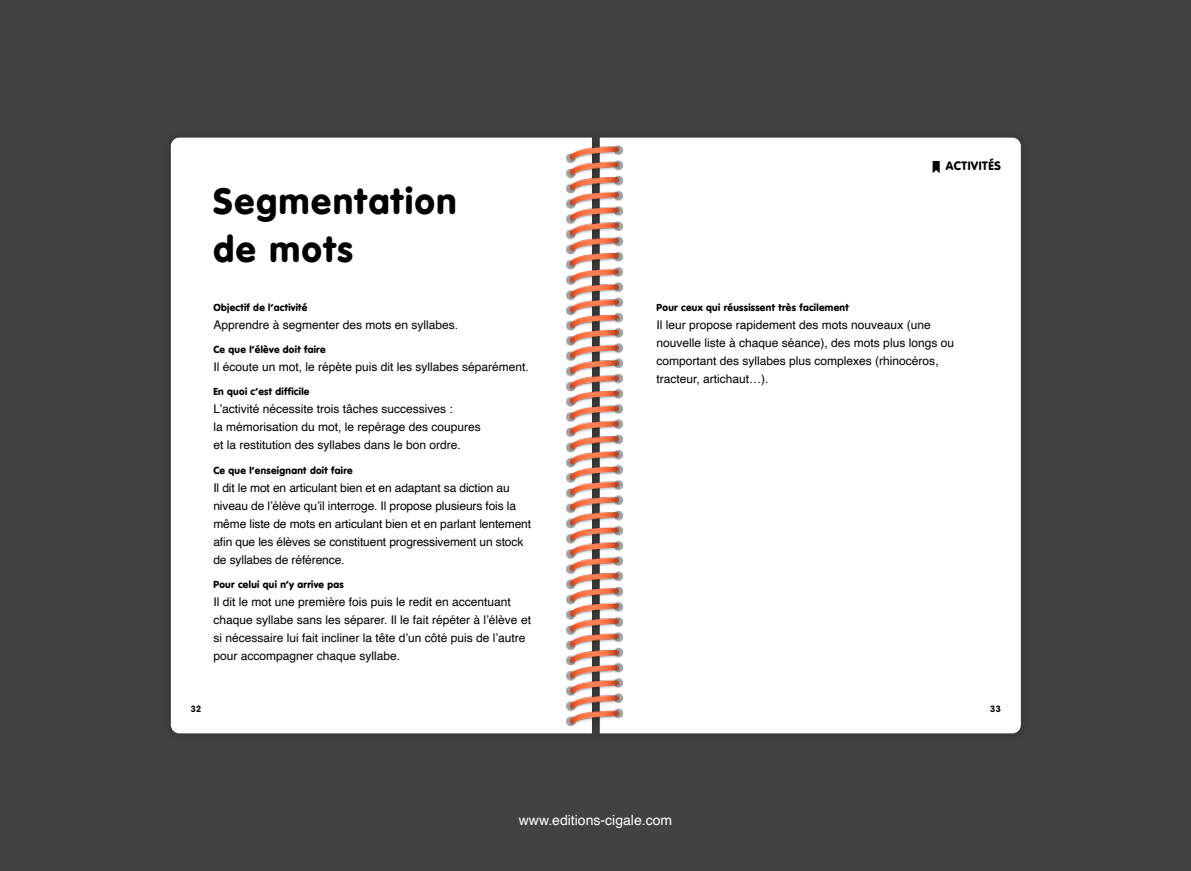
<style>
.page{position:relative;width:1191px;height:871px;background:#fff}
.page>*{position:absolute;margin:0;border:0;box-sizing:border-box;transform-origin:0 0}
.t1{font:900 36px/48px "VAG Rounded Std";letter-spacing:.05em;color:#000}
.t2{font:14px "Helvetica";color:#fff}
.t3{font:12px/18px "Helvetica";color:#000}
.t4{font:900 12px "VAG Rounded Std";letter-spacing:.05em;color:#000}
.t5{font:900 10px "VAG Rounded Std";letter-spacing:.03em;color:#000}
.t6{font:700 9px "VAG Rounded Std";color:#000}
</style>
<div class="page">
<div style="left:0;top:0;width:1191px;height:870px;background:#424242"></div>
<div style="left:587px;top:125px;width:446px;height:620px;background:#000;opacity:.3"></div>
<div style="left:757px;top:137px;width:263px;height:596px;background:#fff"></div>
<svg style="left:932px;top:161px;width:7px;height:12px"></svg>
<div style="left:158px;top:125px;width:446px;height:620px;background:#3f3f3f"></div>
<div style="left:171px;top:137px;width:295px;height:596px;background:#fff"></div>
<img style="left:466px;top:137px;width:291px;height:597px">
<h1 class="t1" style="left:213px;top:178px;width:245px">Segmentation de mots</h1>
<p class="t5" style="left:213px;top:301px;width:96px">Objectif de l’activité</p>
<p class="t3" style="left:213px;top:316px;width:246px">Apprendre à segmenter des mots en syllabes.</p>
<p class="t5" style="left:213px;top:343px;width:114px">Ce que l’élève doit faire</p>
<p class="t3" style="left:213px;top:358px;width:317px">Il écoute un mot, le répète puis dit les syllabes séparément.</p>
<p class="t5" style="left:213px;top:385px;width:98px">En quoi c’est difficile</p>
<p class="t3" style="left:213px;top:400px;width:269px">L’activité nécessite trois tâches successives :<br>la mémorisation du mot, le repérage des coupures et la restitution des syllabes dans le bon ordre.</p>
<p class="t5" style="left:213px;top:464px;width:141px">Ce que l’enseignant doit faire</p>
<p class="t3" style="left:213px;top:478px;width:319px">Il dit le mot en articulant bien et en adaptant sa diction au niveau de l’élève qu’il interroge. Il propose plusieurs fois la même liste de mots en articulant bien et en parlant lentement afin que les élèves se constituent progressivement un stock de syllabes de référence.</p>
<p class="t5" style="left:213px;top:578px;width:132px">Pour celui qui n’y arrive pas</p>
<p class="t3" style="left:213px;top:593px;width:319px">Il dit le mot une première fois puis le redit en accentuant chaque syllabe sans les séparer. Il le fait répéter à l’élève et si nécessaire lui fait incliner la tête d’un côté puis de l’autre pour accompagner chaque syllabe.</p>
<p class="t6" style="left:191px;top:703px;width:12px">32</p>
<p class="t4" style="left:945px;top:158px;width:57px">ACTIVITÉS</p>
<p class="t5" style="left:656px;top:301px;width:194px">Pour ceux qui réussissent très facilement</p>
<p class="t3" style="left:656px;top:316px;width:299px">Il leur propose rapidement des mots nouveaux (une nouvelle liste à chaque séance), des mots plus longs ou comportant des syllabes plus complexes (rhinocéros, tracteur, artichaut…).</p>
<p class="t6" style="left:990px;top:703px;width:12px">33</p>
<p class="t2" style="left:519px;top:809px;width:155px">www.editions-cigale.com</p>
</div>
